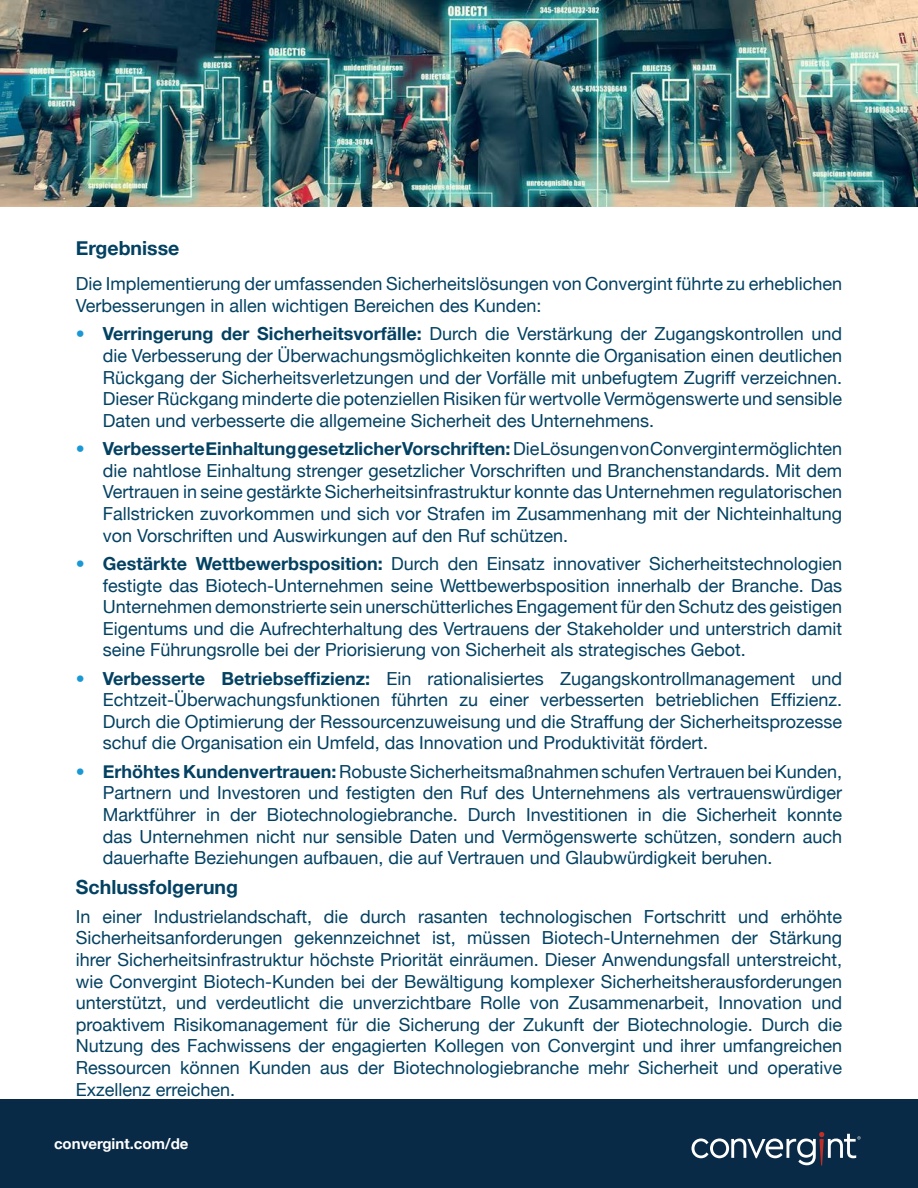
<style>
.page{position:relative;width:918px;height:1188px;background:#fff}
.page>*{position:absolute;margin:0;border:0;box-sizing:border-box;transform-origin:0 0}
.t1{font:700 19.5px "Helvetica Neue";color:#034162}
.t2{font:18px/21.6px "Helvetica Neue";color:#034162;text-align:justify}
.t3{font:700 15px "Helvetica Neue";color:#fff}
.s1{font-weight:700;color:#1a98d6}
.s2{font-weight:700}
</style>
<div class="page">
<div style="left:0;top:1099px;width:918px;height:89px;background:#082a46"></div>
<svg style="left:691px;top:1132px;width:170px;height:33px"></svg>
<img style="left:0;top:0;width:918px;height:207px">
<p class="t1" style="left:76px;top:236px;width:105px">Ergebnisse</p>
<p class="t2" style="left:76px;top:273px;width:768px">Die Implementierung der umfassenden Sicherheitslösungen von Convergint führte zu erheblichen<br>Verbesserungen in allen wichtigen Bereichen des Kunden:</p>
<p class="t2" style="left:103px;top:323px;width:741px;text-indent:-27px"><span class="s1">•</span> <span class="s2">Verringerung der Sicherheitsvorfälle:</span> Durch die Verstärkung der Zugangskontrollen und die Verbesserung der Überwachungsmöglichkeiten konnte die Organisation einen deutlichen Rückgang der Sicherheitsverletzungen und der Vorfälle mit unbefugtem Zugriff verzeichnen.<br>Dieser Rückgang minderte die potenziellen Risiken für wertvolle Vermögenswerte und sensible Daten und verbesserte die allgemeine Sicherheit des Unternehmens.</p>
<p class="t2" style="left:103px;top:438px;width:741px;text-indent:-27px"><span class="s1">•</span> <span class="s2">Verbesserte Einhaltung gesetzlicher Vorschriften:</span> Die Lösungen von Convergint ermöglichten die nahtlose Einhaltung strenger gesetzlicher Vorschriften und Branchenstandards. Mit dem Vertrauen in seine gestärkte Sicherheitsinfrastruktur konnte das Unternehmen regulatorischen Fallstricken zuvorkommen und sich vor Strafen im Zusammenhang mit der Nichteinhaltung von Vorschriften und Auswirkungen auf den Ruf schützen.</p>
<p class="t2" style="left:103px;top:552px;width:741px;text-indent:-27px"><span class="s1">•</span> <span class="s2">Gestärkte Wettbewerbsposition:</span> Durch den Einsatz innovativer Sicherheitstechnologien festigte das Biotech-Unternehmen seine Wettbewerbsposition innerhalb der Branche. Das Unternehmen demonstrierte sein unerschütterliches Engagement für den Schutz des geistigen Eigentums und die Aufrechterhaltung des Vertrauens der Stakeholder und unterstrich damit seine Führungsrolle bei der Priorisierung von Sicherheit als strategisches Gebot.</p>
<p class="t2" style="left:103px;top:667px;width:741px;text-indent:-27px"><span class="s1">•</span> <span class="s2">Verbesserte Betriebseffizienz:</span> Ein rationalisiertes Zugangskontrollmanagement und Echtzeit-Überwachungsfunktionen führten zu einer verbesserten betrieblichen Effizienz.<br>Durch die Optimierung der Ressourcenzuweisung und die Straffung der Sicherheitsprozesse schuf die Organisation ein Umfeld, das Innovation und Produktivität fördert.</p>
<p class="t2" style="left:103px;top:760px;width:741px;text-indent:-27px"><span class="s1">•</span> <span class="s2">Erhöhtes Kundenvertrauen:</span> Robuste Sicherheitsmaßnahmen schufen Vertrauen bei Kunden, Partnern und Investoren und festigten den Ruf des Unternehmens als vertrauenswürdiger Marktführer in der Biotechnologiebranche. Durch Investitionen in die Sicherheit konnte das Unternehmen nicht nur sensible Daten und Vermögenswerte schützen, sondern auch dauerhafte Beziehungen aufbauen, die auf Vertrauen und Glaubwürdigkeit beruhen.</p>
<p class="t1" style="left:76px;top:875px;width:164px">Schlussfolgerung</p>
<p class="t2" style="left:76px;top:905px;width:768px">In einer Industrielandschaft, die durch rasanten technologischen Fortschritt und erhöhte Sicherheitsanforderungen gekennzeichnet ist, müssen Biotech-Unternehmen der Stärkung ihrer Sicherheitsinfrastruktur höchste Priorität einräumen. Dieser Anwendungsfall unterstreicht, wie Convergint Biotech-Kunden bei der Bewältigung komplexer Sicherheitsherausforderungen unterstützt, und verdeutlicht die unverzichtbare Rolle von Zusammenarbeit, Innovation und proaktivem Risikomanagement für die Sicherung der Zukunft der Biotechnologie. Durch die Nutzung des Fachwissens der engagierten Kollegen von Convergint und ihrer umfangreichen Ressourcen können Kunden aus der Biotechnologiebranche mehr Sicherheit und operative Exzellenz erreichen.</p>
<p class="t3" style="left:54px;top:1134px;width:136px">convergint.com/de</p>
</div>
